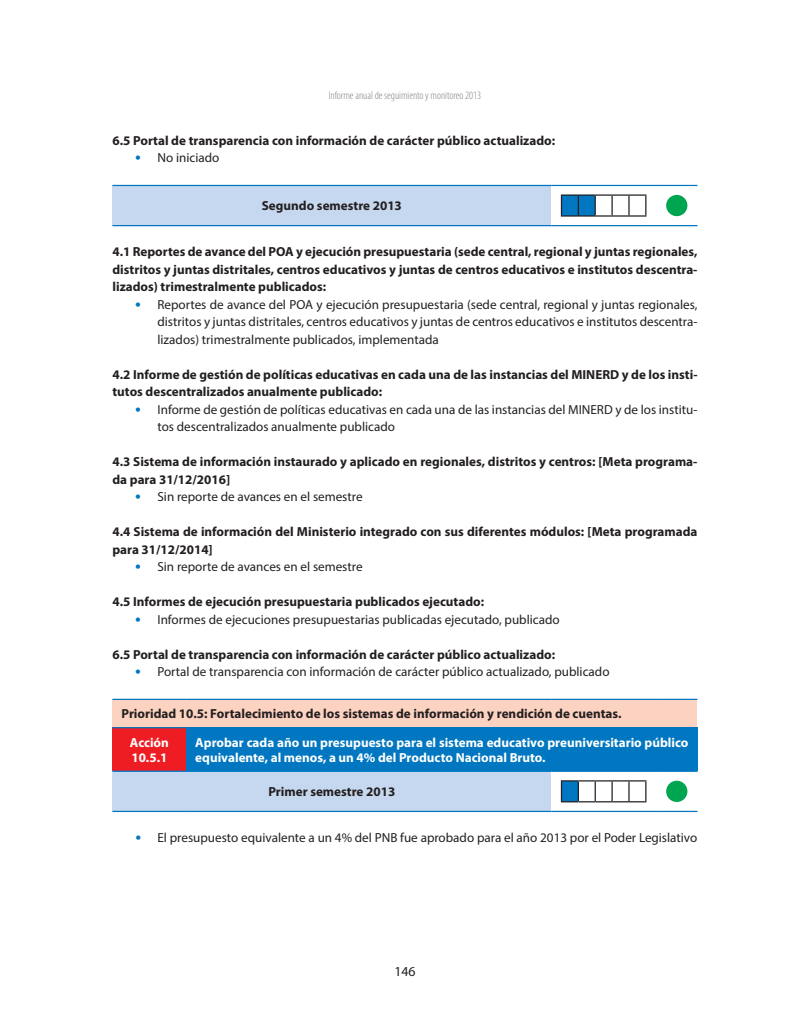
<style>
.page{position:relative;width:810px;height:1035px;background:#fff}
.page>*{position:absolute;margin:0;border:0;box-sizing:border-box;transform-origin:0 0}
.t1{font:13.75px "Myriad Pro";color:#231f20}
.t2{font:700 13.12px/17.5px "Myriad Pro";color:#231f20}
.t3{font:13.12px/17.5px "Myriad Pro";color:#231f20;text-align:justify}
.t4{font:700 13.12px/15.8px "Myriad Pro";color:#fff}
.t5{font:300 condensed 11.25px "Myriad Pro";color:#808285}
.s1{font-family:"DIN Pro";font-weight:700;color:#0077c0}
</style>
<div class="page">
<div style="left:112px;top:185px;width:439px;height:41px;background:#c6d8ef"></div>
<hr style="left:656px;top:185px;width:42px;height:1px;background:#0077c0">
<hr style="left:656px;top:225px;width:42px;height:1px;background:#0077c0">
<hr style="left:112px;top:185px;width:439px;height:1px;background:#0077c0">
<hr style="left:112px;top:225px;width:439px;height:1px;background:#0077c0">
<hr style="left:551px;top:185px;width:105px;height:1px;background:#0077c0">
<hr style="left:551px;top:225px;width:105px;height:1px;background:#0077c0">
<svg style="left:561px;top:194px;width:85px;height:23px"></svg>
<div style="left:666px;top:195px;width:21px;height:21px;background:#00a54f;border-radius:50%"></div>
<div style="left:112px;top:699px;width:586px;height:29px;background:#fcd2c0"></div>
<div style="left:112px;top:728px;width:74px;height:43px;background:#ee1d23"></div>
<div style="left:186px;top:728px;width:512px;height:43px;background:#0077c0"></div>
<div style="left:112px;top:771px;width:439px;height:40px;background:#c6d8ef"></div>
<hr style="left:112px;top:699px;width:74px;height:1px;background:#0077c0">
<hr style="left:186px;top:699px;width:365px;height:1px;background:#0077c0">
<hr style="left:551px;top:699px;width:105px;height:1px;background:#0077c0">
<hr style="left:656px;top:699px;width:42px;height:1px;background:#0077c0">
<hr style="left:112px;top:727px;width:74px;height:1px;background:#0077c0">
<hr style="left:186px;top:727px;width:365px;height:1px;background:#0077c0">
<hr style="left:551px;top:727px;width:105px;height:1px;background:#0077c0">
<hr style="left:656px;top:727px;width:42px;height:1px;background:#0077c0">
<hr style="left:656px;top:771px;width:42px;height:1px;background:#0077c0">
<hr style="left:656px;top:811px;width:42px;height:1px;background:#0077c0">
<hr style="left:112px;top:771px;width:74px;height:1px;background:#0077c0">
<hr style="left:186px;top:771px;width:365px;height:1px;background:#0077c0">
<hr style="left:112px;top:811px;width:74px;height:1px;background:#0077c0">
<hr style="left:186px;top:811px;width:365px;height:1px;background:#0077c0">
<hr style="left:551px;top:771px;width:105px;height:1px;background:#0077c0">
<hr style="left:551px;top:811px;width:105px;height:1px;background:#0077c0">
<svg style="left:561px;top:780px;width:85px;height:22px"></svg>
<div style="left:666px;top:781px;width:21px;height:21px;background:#00a54f;border-radius:50%"></div>
<p class="t5" style="left:329px;top:90px;width:154px">Informe anual de seguimiento y monitoreo 2013</p>
<p class="t2" style="left:112px;top:131px;width:444px">6.5 Portal de transparencia con información de carácter público actualizado:</p>
<p class="t3" style="left:135px;top:149px;width:86px"><span class="s1">•</span> No iniciado</p>
<p class="t2" style="left:262px;top:197px;width:142px">Segundo semestre 2013</p>
<p class="t2" style="left:112px;top:243px;width:587px;text-align:justify">4.1 Reportes de avance del POA y ejecución presupuestaria (sede central, regional y juntas regionales, distritos y juntas distritales, centros educativos y juntas de centros educativos e institutos descentra&shy;lizados) trimestralmente publicados:</p>
<p class="t3" style="left:157px;top:295px;width:542px;text-indent:-22px"><span class="s1">•</span> Reportes de avance del POA y ejecución presupuestaria (sede central, regional y juntas regionales, distritos y juntas distritales, centros educativos y juntas de centros educativos e institutos descentra&shy;lizados) trimestralmente publicados, implementada</p>
<p class="t2" style="left:112px;top:365px;width:468px">4.2 Informe de gestión de políticas educativas en cada una de las instancias del MIN</p>
<p class="t2" style="left:595px;top:365px;width:104px">ERD y de los insti-</p>
<p class="t2" style="left:112px;top:383px;width:271px">tutos descentralizados anualmente publicado:</p>
<p class="t3" style="left:157px;top:400px;width:542px;text-indent:-22px"><span class="s1">•</span> Informe de gestión de políticas educativas en cada una de las instancias del MINERD y de los institu&shy;tos descentralizados anualmente publicado</p>
<p class="t2" style="left:112px;top:453px;width:586px">4.3 Sistema de información instaurado y aplicado en regionales, distritos y centros: [Meta programa&shy;da para 31/12/2016]</p>
<p class="t3" style="left:135px;top:488px;width:229px"><span class="s1">•</span> Sin reporte de avances en el semestre</p>
<p class="t2" style="left:112px;top:523px;width:586px">4.4 Sistema de información del Ministerio integrado con sus diferentes módulos: [Meta programada para 31/12/2014]</p>
<p class="t3" style="left:135px;top:558px;width:229px"><span class="s1">•</span> Sin reporte de avances en el semestre</p>
<p class="t2" style="left:112px;top:593px;width:373px">4.5 Informes de ejecución presupuestaria publicados ejecutado:</p>
<p class="t3" style="left:135px;top:610px;width:426px"><span class="s1">•</span> Informes de ejecuciones presupuestarias publicadas ejecutado, publicado</p>
<p class="t2" style="left:112px;top:645px;width:444px">6.5 Portal de transparencia con información de carácter público actualizado:</p>
<p class="t3" style="left:135px;top:663px;width:476px"><span class="s1">•</span> Portal de transparencia con información de carácter público actualizado, publicado</p>
<p class="t2" style="left:121px;top:705px;width:501px">Prioridad 10.5: Fortalecimiento de los sistemas de información y rendición de cuentas.</p>
<p class="t4" style="left:130px;top:734px;width:40px">Acción<br>10.5.1</p>
<p class="t4" style="left:195px;top:734px;width:495px">Aprobar cada año un presupuesto para el sistema educativo preuniversitario público equivalente, al menos, a un 4% del Producto Nacional Bruto.</p>
<p class="t2" style="left:268px;top:783px;width:128px">Primer semestre 2013</p>
<p class="t3" style="left:135px;top:829px;width:564px"><span class="s1">•</span> El presupuesto equivalente a un 4% del PNB fue aprobado para el año 2013 por el Poder Legislativo</p>
<p class="t1" style="left:394px;top:963px;width:23px">146</p>
</div>
